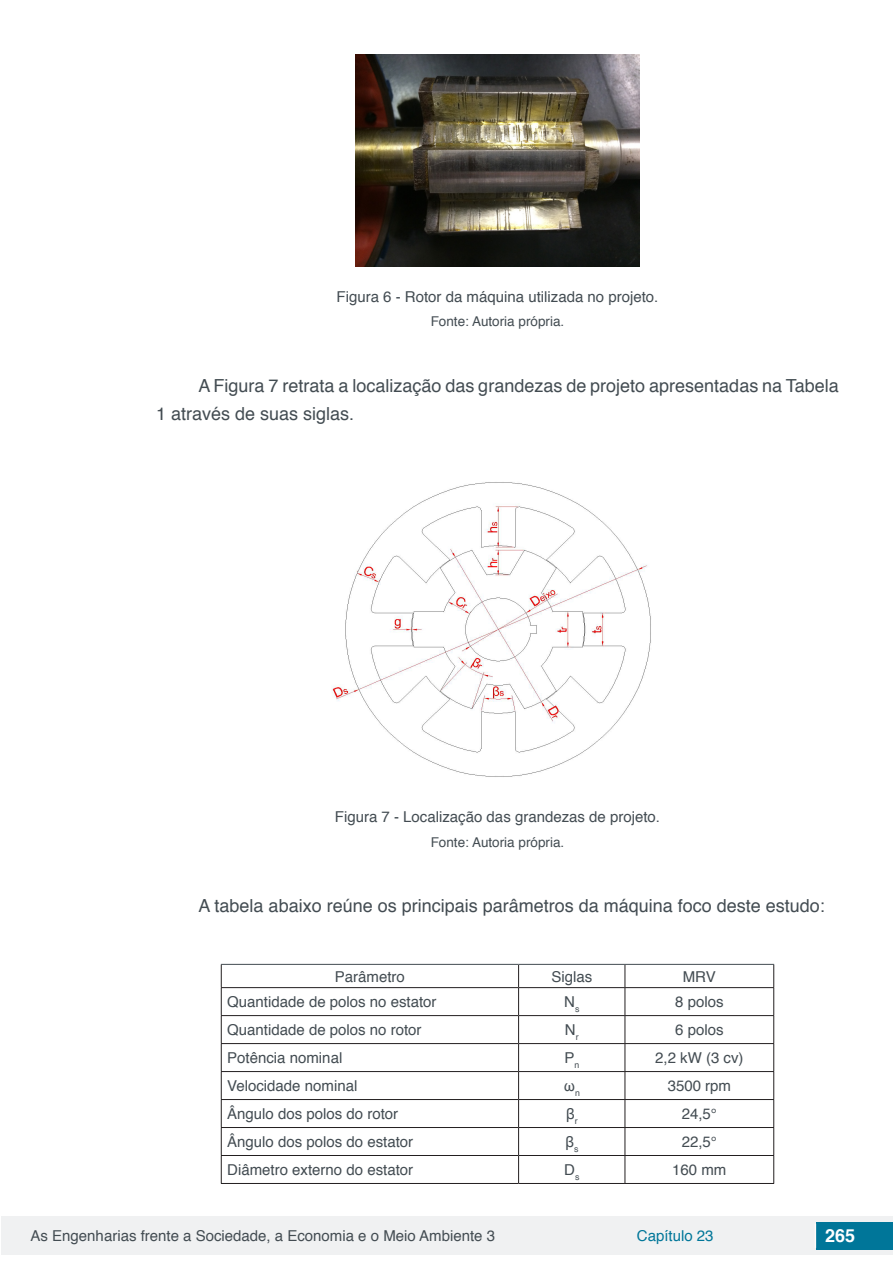
<style>
.page{position:relative;width:893px;height:1263px;background:#fff}
.page>*{position:absolute;margin:0;border:0;box-sizing:border-box;transform-origin:0 0}
.txt{font:18px/28.5px "Helvetica";color:#434c52}
.t1{font:700 18px "Helvetica";color:#fff}
.tab_txt{font:15px "Helvetica";color:#434c52}
.info_tab_gra_imag{font:15px "Helvetica";color:#434c52}
.t2{font:15px "Helvetica";color:#007699}
.fonte_tab_gra_imag{font:13.5px "Helvetica";color:#434c52}
</style>
<div class="page">
<div style="left:1px;top:1216px;width:891px;height:38px;background:#f0f1f2"></div>
<div style="left:816px;top:1222px;width:77px;height:27px;background:#007699"></div>
<svg style="left:815px;top:1224px;width:1px;height:24px"></svg>
<img style="left:356px;top:54px;width:283px;height:213px">
<img style="left:332px;top:482px;width:319px;height:295px">
<hr style="left:221px;top:987px;width:298px;height:1px;background:#231f20">
<hr style="left:519px;top:987px;width:106px;height:1px;background:#231f20">
<hr style="left:625px;top:987px;width:149px;height:1px;background:#231f20">
<hr style="left:221px;top:1015px;width:298px;height:1px;background:#231f20">
<hr style="left:519px;top:1015px;width:106px;height:1px;background:#231f20">
<hr style="left:625px;top:1015px;width:149px;height:1px;background:#231f20">
<hr style="left:221px;top:1043px;width:298px;height:1px;background:#231f20">
<hr style="left:519px;top:1043px;width:106px;height:1px;background:#231f20">
<hr style="left:625px;top:1043px;width:149px;height:1px;background:#231f20">
<hr style="left:221px;top:1071px;width:298px;height:1px;background:#231f20">
<hr style="left:519px;top:1071px;width:106px;height:1px;background:#231f20">
<hr style="left:625px;top:1071px;width:149px;height:1px;background:#231f20">
<hr style="left:221px;top:1099px;width:298px;height:1px;background:#231f20">
<hr style="left:519px;top:1099px;width:106px;height:1px;background:#231f20">
<hr style="left:625px;top:1099px;width:149px;height:1px;background:#231f20">
<hr style="left:221px;top:1127px;width:298px;height:1px;background:#231f20">
<hr style="left:519px;top:1127px;width:106px;height:1px;background:#231f20">
<hr style="left:625px;top:1127px;width:149px;height:1px;background:#231f20">
<hr style="left:221px;top:1155px;width:298px;height:1px;background:#231f20">
<svg style="left:221px;top:965px;width:1px;height:218px"></svg>
<hr style="left:519px;top:1155px;width:106px;height:1px;background:#231f20">
<svg style="left:518px;top:965px;width:1px;height:218px"></svg>
<hr style="left:625px;top:1155px;width:149px;height:1px;background:#231f20">
<svg style="left:625px;top:965px;width:1px;height:218px"></svg>
<svg style="left:773px;top:965px;width:1px;height:218px"></svg>
<hr style="left:221px;top:1183px;width:298px;height:1px;background:#231f20">
<hr style="left:519px;top:1183px;width:106px;height:1px;background:#231f20">
<hr style="left:625px;top:1183px;width:149px;height:1px;background:#231f20">
<hr style="left:221px;top:964px;width:298px;height:1px;background:#434c52">
<hr style="left:519px;top:964px;width:106px;height:1px;background:#434c52">
<hr style="left:625px;top:964px;width:149px;height:1px;background:#434c52">
<p class="info_tab_gra_imag" style="left:337px;top:285px;width:323px">Figura 6 - Rotor da máquina utilizada no projeto.</p>
<p class="fonte_tab_gra_imag" style="left:431px;top:311px;width:135px">Fonte: Autoria própria.</p>
<p class="txt" style="left:156px;top:372px;width:684px;text-indent:43px">A Figura 7 retrata a localização das grandezas de projeto apresentadas na Tabela<br>1 através de suas siglas.</p>
<p class="info_tab_gra_imag" style="left:335px;top:805px;width:327px">Figura 7 - Localização das grandezas de projeto.</p>
<p class="fonte_tab_gra_imag" style="left:431px;top:832px;width:135px">Fonte: Autoria própria.</p>
<p class="txt" style="left:199px;top:892px;width:628px">A tabela abaixo reúne os principais parâmetros da máquina foco deste estudo:</p>
<p class="tab_txt" style="left:335px;top:965px;width:72px">Parâmetro</p>
<p class="tab_txt" style="left:551px;top:965px;width:42px">Siglas</p>
<p class="tab_txt" style="left:683px;top:965px;width:35px">MRV</p>
<p class="tab_txt" style="left:227px;top:990px;width:211px">Quantidade de polos no estator</p>
<p class="tab_txt" style="left:564px;top:990px;width:17px">N<sub>s</sub></p>
<p class="tab_txt" style="left:675px;top:990px;width:50px">8 polos</p>
<p class="tab_txt" style="left:227px;top:1018px;width:196px">Quantidade de polos no rotor</p>
<p class="tab_txt" style="left:565px;top:1018px;width:15px">N<sub>r</sub></p>
<p class="tab_txt" style="left:675px;top:1018px;width:50px">6 polos</p>
<p class="tab_txt" style="left:227px;top:1046px;width:117px">Potência nominal</p>
<p class="tab_txt" style="left:564px;top:1046px;width:16px">P<sub>n</sub></p>
<p class="tab_txt" style="left:655px;top:1046px;width:90px">2,2 kW (3 cv)</p>
<p class="tab_txt" style="left:227px;top:1074px;width:132px">Velocidade nominal</p>
<p class="tab_txt" style="left:564px;top:1074px;width:18px">ω<sub>n</sub></p>
<p class="tab_txt" style="left:668px;top:1074px;width:65px">3500 rpm</p>
<p class="tab_txt" style="left:227px;top:1102px;width:172px">Ângulo dos polos do rotor</p>
<p class="tab_txt" style="left:566px;top:1102px;width:14px">β<sub>r</sub></p>
<p class="tab_txt" style="left:682px;top:1102px;width:37px">24,5°</p>
<p class="tab_txt" style="left:227px;top:1130px;width:187px">Ângulo dos polos do estator</p>
<p class="tab_txt" style="left:565px;top:1130px;width:15px">β<sub>s</sub></p>
<p class="tab_txt" style="left:682px;top:1130px;width:37px">22,5°</p>
<p class="tab_txt" style="left:227px;top:1158px;width:187px">Diâmetro externo do estator</p>
<p class="tab_txt" style="left:564px;top:1158px;width:17px">D<sub>s</sub></p>
<p class="tab_txt" style="left:672px;top:1158px;width:56px">160 mm</p>
<p class="info_tab_gra_imag" style="left:31px;top:1224px;width:466px">As Engenharias frente a Sociedade, a Economia e o Meio Ambiente 3</p>
<p class="t2" style="left:637px;top:1224px;width:78px">Capítulo 23</p>
<p class="t1" style="left:825px;top:1221px;width:32px">265</p>
</div>
